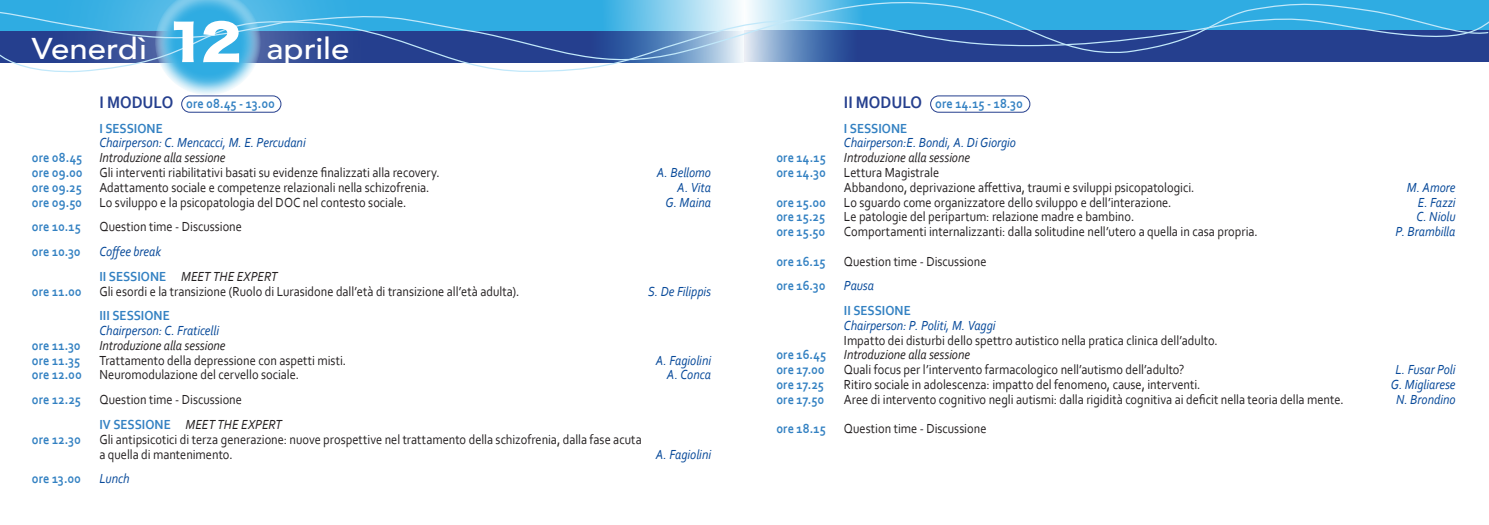
<style>
.page{position:relative;width:1489px;height:525px;background:#fff}
.page>*{position:absolute;margin:0;border:0;box-sizing:border-box;transform-origin:0 0}
.t1{font:48.62px "Hira Kaku Std W8";color:#fff;scale:1.1 1}
.t2{font:500 30px "Avenir";color:#fff;scale:1.1 1}
.t3{font:13.75px "Corbel";color:#231f20;scale:.9 1}
.t4{font:italic 13.75px "Corbel";color:#074999;scale:.9 1}
.t5{font:700 13.75px "Corbel";letter-spacing:.005em;color:#3381c2;scale:.9 1}
.t6{font:italic 13.75px "Corbel";letter-spacing:-.005em;color:#231f20;scale:.9 1}
.s1{font-size:17.5px;color:#253f8e}
.s2{font-weight:700;font-style:normal;color:#3381c2}
.s3{font-weight:700;color:#3381c2}
</style>
<div class="page">
<div style="left:155px;top:0;width:107px;height:95px;background:#fff;opacity:.75"></div>
<svg style="left:0;top:0;width:1488px;height:72px;background:#5996ca"></svg>
<div style="left:181px;top:96px;width:100px;height:16px;border:1px solid #253f8e;border-radius:8px"></div>
<div style="left:930px;top:96px;width:99px;height:16px;border:1px solid #253f8e;border-radius:8px"></div>
<p class="t1" style="left:166px;top:15px;width:70px">12</p>
<p class="t5" style="left:99px;top:95px;width:196px"><span class="s1">I MODULO</span> ore 08.45 - 13.00</p>
<p class="t5" style="left:99px;top:119px;width:72px">I SESSIONE</p>
<p class="t4" style="left:99px;top:134px;width:231px">Chairperson: C. Mencacci, M. E. Percudani</p>
<p class="t6" style="left:32px;top:149px;width:217px"><span class="s2">ore 08.45</span> Introduzione alla sessione</p>
<p class="t3" style="left:32px;top:164px;width:454px"><span class="s3">ore 09.00</span> Gli interventi riabilitativi basati su evidenze finalizzati alla recovery.</p>
<p class="t4" style="left:656px;top:164px;width:62px">A. Bellomo</p>
<p class="t5" style="left:32px;top:178px;width:57px">ore 09.25</p>
<p class="t3" style="left:99px;top:178px;width:368px">Adattamento sociale e competenze relazionali nella schizofrenia.</p>
<p class="t4" style="left:677px;top:178px;width:39px">A. Vita</p>
<p class="t5" style="left:32px;top:193px;width:57px">ore 09.50</p>
<p class="t3" style="left:99px;top:193px;width:342px">Lo sviluppo e la psicopatologia del DOC nel contesto sociale.</p>
<p class="t4" style="left:665px;top:193px;width:52px">G. Maina</p>
<p class="t5" style="left:32px;top:218px;width:56px">ore 10.15</p>
<p class="t3" style="left:99px;top:218px;width:160px">Question time - Discussione</p>
<p class="t5" style="left:32px;top:243px;width:56px">ore 10.30</p>
<p class="t4" style="left:99px;top:243px;width:70px">Coffee break</p>
<p class="t6" style="left:99px;top:267px;width:199px"><span class="s2">II SESSIONE</span> MEET THE EXPERT</p>
<p class="t5" style="left:32px;top:282px;width:57px">ore 11.00</p>
<p class="t3" style="left:99px;top:282px;width:468px">Gli esordi e la transizione (Ruolo di Lurasidone dall’età di transizione all’età adulta).</p>
<p class="t4" style="left:648px;top:282px;width:71px">S. De Filippis</p>
<p class="t5" style="left:99px;top:307px;width:80px">III SESSIONE</p>
<p class="t4" style="left:99px;top:322px;width:134px">Chairperson: C. Fraticelli</p>
<p class="t5" style="left:32px;top:336px;width:56px">ore 11.30</p>
<p class="t6" style="left:99px;top:336px;width:142px">Introduzione alla sessione</p>
<p class="t5" style="left:32px;top:351px;width:55px">ore 11.35</p>
<p class="t3" style="left:99px;top:351px;width:276px">Trattamento della depressione con aspetti misti.</p>
<p class="t4" style="left:655px;top:351px;width:63px">A. Fagiolini</p>
<p class="t5" style="left:32px;top:366px;width:57px">ore 12.00</p>
<p class="t3" style="left:99px;top:366px;width:223px">Neuromodulazione del cervello sociale.</p>
<p class="t4" style="left:667px;top:366px;width:50px">A. Conca</p>
<p class="t5" style="left:32px;top:391px;width:56px">ore 12.25</p>
<p class="t3" style="left:99px;top:391px;width:160px">Question time - Discussione</p>
<p class="t6" style="left:99px;top:415px;width:204px"><span class="s2">IV SESSIONE</span> MEET THE EXPERT</p>
<p class="t5" style="left:32px;top:430px;width:56px">ore 12.30</p>
<p class="t3" style="left:99px;top:430px;width:604px">Gli antipsicotici di terza generazione: nuove prospettive nel trattamento della schizofrenia, dalla fase acuta</p>
<p class="t3" style="left:99px;top:445px;width:149px">a quella di mantenimento.</p>
<p class="t4" style="left:655px;top:445px;width:63px">A. Fagiolini</p>
<p class="t5" style="left:32px;top:470px;width:56px">ore 13.00</p>
<p class="t4" style="left:99px;top:470px;width:35px">Lunch</p>
<p class="t2" style="left:32px;top:22px;width:106px">Venerdì</p>
<p class="t2" style="left:266px;top:22px;width:77px">aprile</p>
<p class="t5" style="left:843px;top:95px;width:200px"><span class="s1">II MODULO</span> ore 14.15 - 18.30</p>
<p class="t5" style="left:843px;top:119px;width:72px">I SESSIONE</p>
<p class="t4" style="left:843px;top:134px;width:193px">Chairperson:E. Bondi, A. Di Giorgio</p>
<p class="t5" style="left:776px;top:149px;width:56px">ore 14.15</p>
<p class="t6" style="left:843px;top:149px;width:142px">Introduzione alla sessione</p>
<p class="t5" style="left:776px;top:164px;width:56px">ore 14.30</p>
<p class="t3" style="left:843px;top:164px;width:107px">Lettura Magistrale</p>
<p class="t3" style="left:843px;top:178px;width:391px">Abbandono, deprivazione affettiva, traumi e sviluppi psicopatologici.</p>
<p class="t4" style="left:1406px;top:178px;width:55px">M. Amore</p>
<p class="t5" style="left:776px;top:193px;width:56px">ore 15.00</p>
<p class="t3" style="left:843px;top:193px;width:365px">Lo sguardo come organizzatore dello sviluppo e dell’interazione.</p>
<p class="t4" style="left:1417px;top:193px;width:43px">E. Fazzi</p>
<p class="t5" style="left:776px;top:208px;width:56px">ore 15.25</p>
<p class="t3" style="left:843px;top:208px;width:324px">Le patologie del peripartum: relazione madre e bambino.</p>
<p class="t4" style="left:1416px;top:208px;width:45px">C. Niolu</p>
<p class="t5" style="left:776px;top:223px;width:56px">ore 15.50</p>
<p class="t3" style="left:843px;top:223px;width:461px">Comportamenti internalizzanti: dalla solitudine nell’utero a quella in casa propria.</p>
<p class="t4" style="left:1395px;top:223px;width:68px">P. Brambilla</p>
<p class="t5" style="left:776px;top:252px;width:56px">ore 16.15</p>
<p class="t3" style="left:843px;top:252px;width:160px">Question time - Discussione</p>
<p class="t5" style="left:776px;top:277px;width:56px">ore 16.30</p>
<p class="t4" style="left:843px;top:277px;width:35px">Pausa</p>
<p class="t5" style="left:843px;top:302px;width:76px">II SESSIONE</p>
<p class="t4" style="left:843px;top:316px;width:170px">Chairperson: P. Politi, M. Vaggi</p>
<p class="t3" style="left:843px;top:331px;width:417px">Impatto dei disturbi dello spettro autistico nella pratica clinica dell’adulto.</p>
<p class="t5" style="left:776px;top:346px;width:57px">ore 16.45</p>
<p class="t6" style="left:843px;top:346px;width:142px">Introduzione alla sessione</p>
<p class="t5" style="left:776px;top:361px;width:55px">ore 17.00</p>
<p class="t3" style="left:843px;top:361px;width:380px">Quali focus per l’intervento farmacologico nell’autismo dell’adulto?</p>
<p class="t4" style="left:1395px;top:361px;width:68px">L. Fusar Poli</p>
<p class="t5" style="left:776px;top:375px;width:54px">ore 17.25</p>
<p class="t3" style="left:843px;top:375px;width:398px">Ritiro sociale in adolescenza: impatto del fenomeno, cause, interventi.</p>
<p class="t4" style="left:1390px;top:375px;width:73px">G. Migliarese</p>
<p class="t5" style="left:776px;top:390px;width:54px">ore 17.50</p>
<p class="t3" style="left:843px;top:390px;width:556px">Aree di intervento cognitivo negli autismi: dalla rigidità cognitiva ai deficit nella teoria della mente.</p>
<p class="t4" style="left:1395px;top:390px;width:68px">N. Brondino</p>
<p class="t5" style="left:776px;top:420px;width:56px">ore 18.15</p>
<p class="t3" style="left:843px;top:420px;width:160px">Question time - Discussione</p>
</div>
